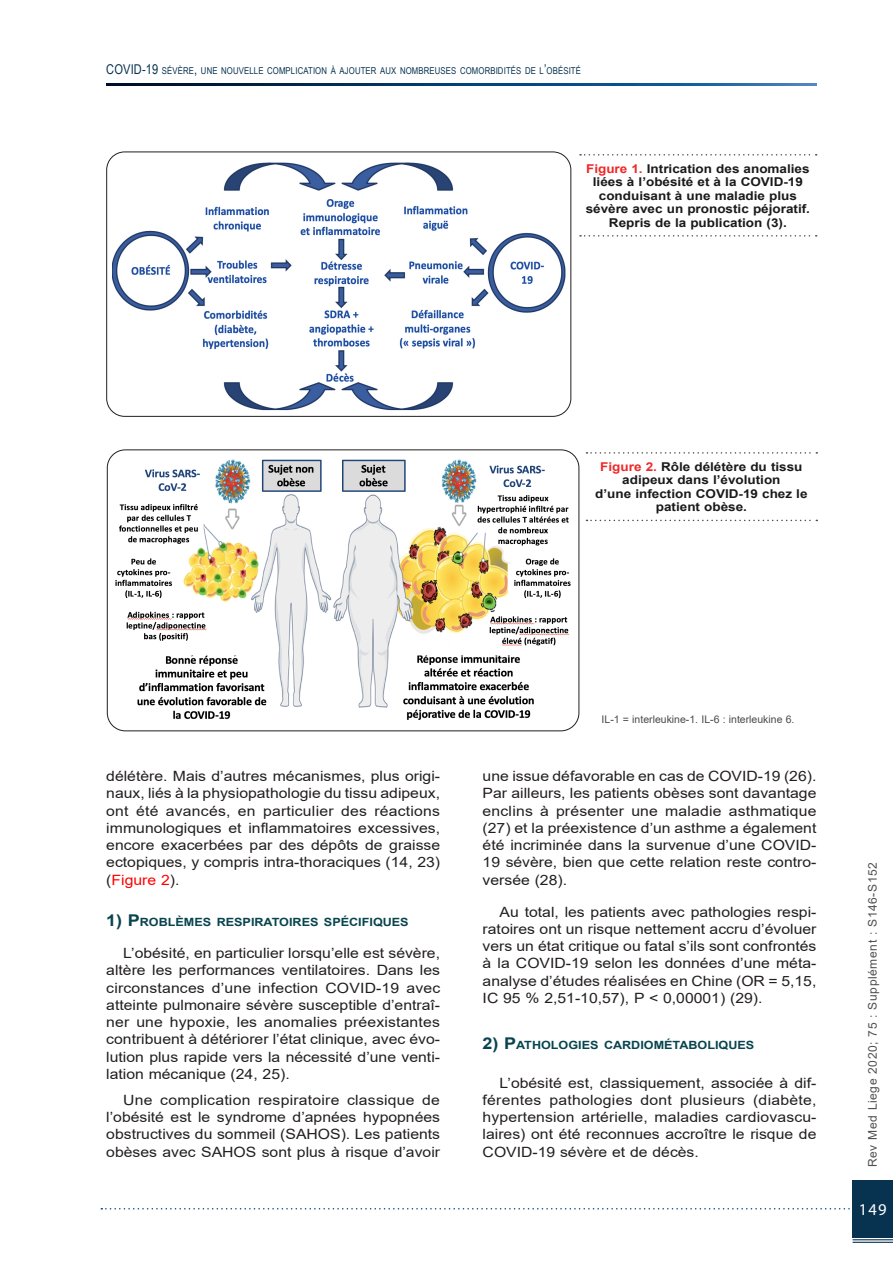
<style>
.page{position:relative;width:893px;height:1263px;background:#fff}
.page>*{position:absolute;margin:0;border:0;box-sizing:border-box;transform-origin:0 0}
.t1{font:16.5px "Myriad Pro";color:#fff}
.Texte_2020{font:14.1px/17.2px "Arial";color:#231f20;text-align:justify;scale:1.11 1}
.Légendes_Tab_et_Fig{font:700 12.15px/13.5px "Arial";color:#1a1a1a;text-align:center;scale:1.11 1}
.t2{font:12px "Arial";letter-spacing:.05em;color:#505050}
.Titre_2_2020{font:700 11.4px "Arial";color:#08444e;scale:1.11 1}
.Notes_supplém_2020{font:10.5px "Arial";color:#484b4c}
.t3{font:9.45px "Arial Narrow";letter-spacing:.015em;color:#073250}
.s1{font-size:13.5px}
.s2{color:#ee2928}
.s3{color:#f00}
.s4{font-size:16.2px}
</style>
<div class="page">
<svg style="left:101px;top:1208px;width:752px;height:1px"></svg>
<div style="left:853px;top:1180px;width:40px;height:57px;background:#073250"></div>
<hr style="left:853px;top:1239px;width:40px;height:1px;background:#073250">
<hr style="left:853px;top:1242px;width:40px;height:1px;background:#073250">
<svg style="left:106px;top:84px;width:710px;height:1px"></svg>
<img style="left:112px;top:159px;width:455px;height:257px">
<div style="left:106px;top:152px;width:465px;height:265px;border:1px solid #231f20;border-radius:18px"></div>
<svg style="left:580px;top:154px;width:237px;height:2px"></svg>
<svg style="left:580px;top:235px;width:237px;height:2px"></svg>
<img style="left:112px;top:451px;width:463px;height:280px">
<div style="left:107px;top:449px;width:472px;height:282px;border:1px solid #231f20;border-radius:18px"></div>
<svg style="left:586px;top:452px;width:231px;height:2px"></svg>
<svg style="left:586px;top:520px;width:231px;height:1px"></svg>
<p class="t3" style="left:106px;top:63px;width:476px"><span class="s1">COVID-19</span> SÉVÈRE<span class="s1">,</span> UNE NOUVELLE COMPLICATION À AJOUTER AUX NOMBREUSES COMORBIDITÉS DE L<span class="s1">’</span>OBÉSITÉ</p>
<p class="Légendes_Tab_et_Fig" style="left:586px;top:162px;width:204px"><span class="s2">Figure 1.</span> Intrication des anomalies liées à l’obésité et à la COVID-19 conduisant à une maladie plus sévère avec un pronostic péjoratif.<br>Repris de la publication (3).</p>
<p class="Légendes_Tab_et_Fig" style="left:595px;top:460px;width:193px"><span class="s2">Figure 2.</span> Rôle délétère du tissu adipeux dans l’évolution<br>d’une infection COVID-19 chez le patient obèse.</p>
<p class="Texte_2020" style="left:106px;top:767px;width:302px">délétère. Mais d’autres mécanismes, plus origi&shy;naux, liés à la physiopathologie du tissu adipeux, ont été avancés, en particulier des réactions immunologiques et inflammatoires excessives, encore exacerbées par des dépôts de graisse ectopiques, y compris intra-thoraciques (14, 23) (<span class="s3">Figure 2</span>).</p>
<p class="Titre_2_2020" style="left:106px;top:914px;width:274px"><span class="s4">1) P</span>ROBLÈMES RESPIRATOIRES SPÉCIFIQUES</p>
<p class="Texte_2020" style="left:106px;top:944px;width:302px;text-indent:17px">L’obésité, en particulier lorsqu’elle est sévère, altère les performances ventilatoires. Dans les circonstances d’une infection COVID-19 avec atteinte pulmonaire sévère susceptible d’entraî&shy;ner une hypoxie, les anomalies préexistantes contribuent à détériorer l’état clinique, avec évo&shy;lution plus rapide vers la nécessité d’une venti&shy;lation mécanique (24, 25).</p>
<p class="Texte_2020" style="left:106px;top:1091px;width:302px;text-indent:17px">Une complication respiratoire classique de l’obésité est le syndrome d’apnées hypopnées obstructives du sommeil (SAHOS). Les patients obèses avec SAHOS sont plus à risque d’avoir</p>
<p class="Notes_supplém_2020" style="left:602px;top:712px;width:194px">IL-1 = interleukine-1. IL-6 : interleukine 6.</p>
<p class="Texte_2020" style="left:483px;top:767px;width:302px">une issue défavorable en cas de COVID-19 (26).<br>Par ailleurs, les patients obèses sont davantage enclins à présenter une maladie asthmatique (27) et la préexistence d’un asthme a également été incriminée dans la survenue d’une COVID-19 sévère, bien que cette relation reste contro&shy;versée (28).</p>
<p class="Texte_2020" style="left:483px;top:903px;width:302px;text-indent:17px">Au total, les patients avec pathologies respi&shy;ratoires ont un risque nettement accru d’évoluer vers un état critique ou fatal s’ils sont confrontés à la COVID-19 selon les données d’une méta&shy;analyse d’études réalisées en Chine (OR = 5,15, IC 95 % 2,51-10,57), P &lt; 0,00001) (29).</p>
<p class="Titre_2_2020" style="left:483px;top:1038px;width:142px"><span class="s4">2) P</span>ATHOLOGIES CARDIO</p>
<p class="Titre_2_2020" style="left:654px;top:1038px;width:92px">MÉTABOLIQUES</p>
<p class="Texte_2020" style="left:483px;top:1074px;width:302px;text-indent:17px">L’obésité est, classiquement, associée à dif&shy;férentes pathologies dont plusieurs (diabète, hypertension artérielle, maladies cardiovascu&shy;laires) ont été reconnues accroître le risque de COVID-19 sévère et de décès.</p>
<p class="t2" style="left:864px;top:1167px;width:307px;rotate:-90deg">Rev Med Liege 2020; 75 : Supplément : S146-S152</p>
<p class="t1" style="left:859px;top:1199px;width:29px">149</p>
</div>
